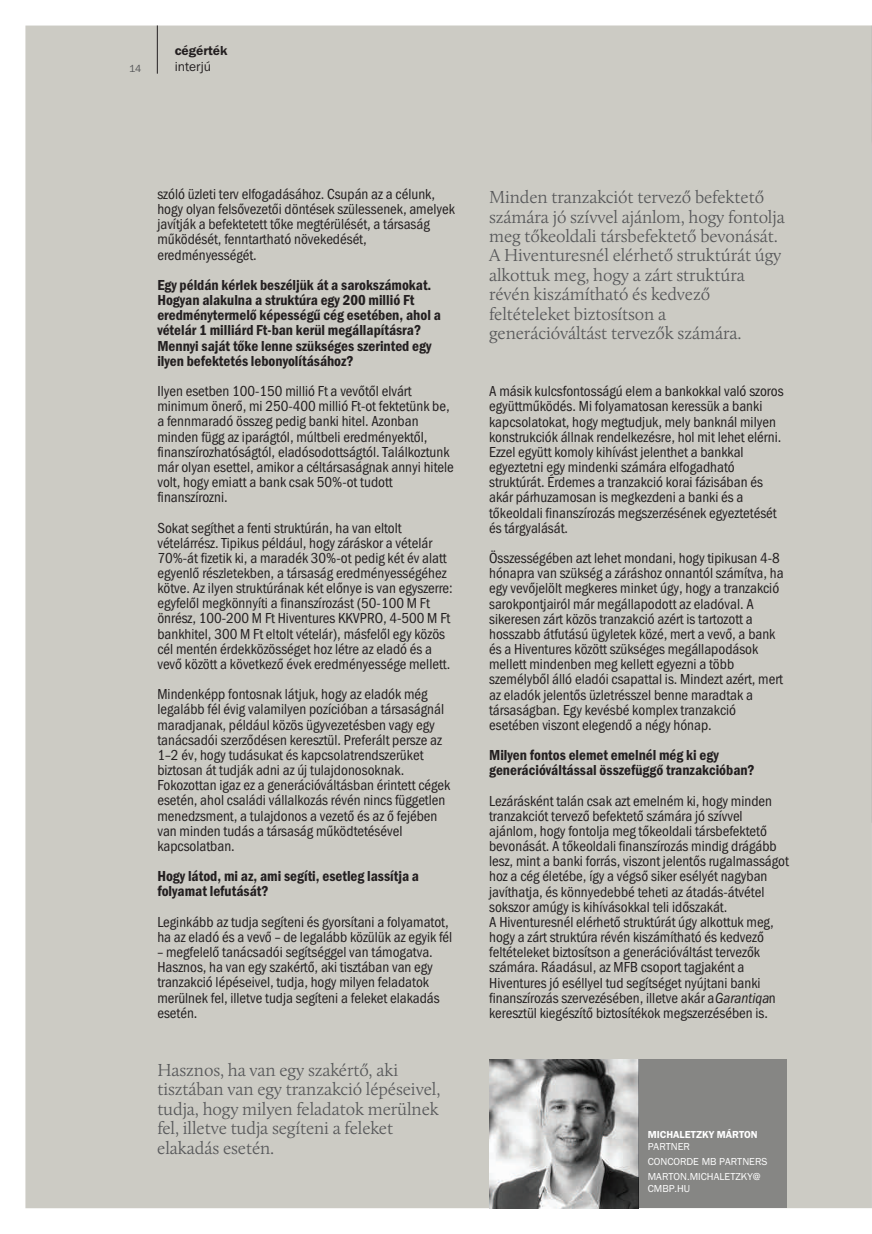
<style>
.page{position:relative;width:872px;height:1234px;background:#fff}
.page>*{position:absolute;margin:0;border:0;box-sizing:border-box;transform-origin:0 0}
.t1{font:300 18px/19.5px "Calluna";letter-spacing:-.005em;color:#57585a}
.t2{font:15px/15.1px "Franklin Got Itc TEE Book Condensed";color:#231f20}
.t3{font:15px/15.1px "Franklin Gothic Itc TEE Demi Condensed";color:#231f20}
.t4{font:13.5px "Franklin Got Itc TEE Demi";color:#231f20}
.t5{font:13.5px "Franklin Got Itc TEE Book";color:#231f20}
.t6{font:10.5px/15.1px "Franklin Got Itc TEE Book";color:#fff}
.t7{font:10.5px "Franklin Got Itc TEE Demi";color:#fff}
.t8{font:10.5px "Franklin Got Itc TEE Book";color:#57585a}
.s1{font-style:italic}
</style>
<div class="page">
<div style="left:25px;top:25px;width:847px;height:1182px;background:#cccbc4"></div>
<hr style="left:871px;top:25px;width:1px;height:1183px;background:#c8cfdf">
<img style="left:871px;top:25px;width:1px;height:797px">
<img style="left:489px;top:1059px;width:149px;height:148px">
<div style="left:638px;top:1059px;width:149px;height:148px;background:#868684"></div>
<hr style="left:157px;top:25px;width:1px;height:49px;background:#231f20">
<p class="t8" style="left:129px;top:65px;width:14px">14</p>
<p class="t4" style="left:175px;top:46px;width:54px">cégérték</p>
<p class="t5" style="left:175px;top:62px;width:38px">interjú</p>
<p class="t2" style="left:157px;top:188px;width:299px">szóló üzleti terv elfogadásához. Csupán az a célunk, hogy olyan felsővezetői döntések szülessenek, amelyek javítják a befektetett tőke megtérülését, a társaság működését, fenntartható növekedését, eredményességét.</p>
<p class="t3" style="left:157px;top:279px;width:285px">Egy példán kérlek beszéljük át a sarokszámokat.<br>Hogyan alakulna a struktúra egy 200 millió Ft eredménytermelő képességű cég esetében, ahol a vételár 1 milliárd Ft-ban kerül megállapításra?<br>Mennyi saját tőke lenne szükséges szerinted egy ilyen befektetés lebonyolításához?</p>
<p class="t2" style="left:157px;top:385px;width:298px">Ilyen esetben 100-150 millió Ft a vevőtől elvárt minimum önerő, mi 250-400 millió Ft-ot fektetünk be, a fennmaradó összeg pedig banki hitel. Azonban minden függ az iparágtól, múltbeli eredményektől, finanszírozhatóságtól, eladósodottságtól. Találkoztunk már olyan esettel, amikor a céltársaságnak annyi hitele volt, hogy emiatt a bank csak 50%-ot tudott finanszírozni.</p>
<p class="t2" style="left:157px;top:521px;width:297px">Sokat segíthet a fenti struktúrán, ha van eltolt vételárrész. Tipikus például, hogy záráskor a vételár 70%-át fizetik ki, a maradék 30%-ot pedig két év alatt egyenlő részletekben, a társaság eredményességéhez kötve. Az ilyen struktúrának két előnye is van egyszerre: egyfelől megkönnyíti a finanszírozást (50-100 M Ft önrész, 100-200 M Ft Hiventures KKVPRO, 4-500 M Ft bankhitel, 300 M Ft eltolt vételár), másfelől egy közös cél mentén érdekközösséget hoz létre az eladó és a vevő között a következő évek eredményessége mellett.</p>
<p class="t2" style="left:157px;top:688px;width:294px">Mindenképp fontosnak látjuk, hogy az eladók még legalább fél évig valamilyen pozícióban a társaságnál maradjanak, például közös ügyvezetésben vagy egy tanácsadói szerződésen keresztül. Preferált persze az 1–2 év, hogy tudásukat és kapcsolatrendszerüket biztosan át tudják adni az új tulajdonosoknak.<br>Fokozottan igaz ez a generációváltásban érintett cégek esetén, ahol családi vállalkozás révén nincs független menedzsment, a tulajdonos a vezető és az ő fejében van minden tudás a társaság működtetésével kapcsolatban.</p>
<p class="t3" style="left:157px;top:869px;width:263px">Hogy látod, mi az, ami segíti, esetleg lassítja a folyamat lefutását?</p>
<p class="t2" style="left:157px;top:915px;width:296px">Leginkább az tudja segíteni és gyorsítani a folyamatot, ha az eladó és a vevő – de legalább közülük az egyik fél</p>
<p class="t2" style="left:157px;top:945px;width:284px">– megfelelő tanácsadói segítséggel van támogatva.<br>Hasznos, ha van egy szakértő, aki tisztában van egy tranzakció lépéseivel, tudja, hogy milyen feladatok merülnek fel, illetve tudja segíteni a feleket elakadás esetén.</p>
<p class="t1" style="left:157px;top:1061px;width:285px">Hasznos, ha van egy szakértő, aki tisztában van egy tranzakció lépéseivel, tudja, hogy milyen feladatok merülnek fel, illetve tudja segíteni a feleket elakadás esetén.</p>
<p class="t1" style="left:489px;top:189px;width:297px">Minden tranzakciót tervező befektető számára jó szívvel ajánlom, hogy fontolja meg tőkeoldali társbefektető bevonását.<br>A Hiventuresnél elérhető struktúrát úgy alkottuk meg, hogy a zárt struktúra révén kiszámítható és kedvező feltételeket biztosítson a generációváltást tervezők számára.</p>
<p class="t2" style="left:489px;top:385px;width:296px">A másik kulcsfontosságú elem a bankokkal való szoros együttműködés. Mi folyamatosan keressük a banki kapcsolatokat, hogy megtudjuk, mely banknál milyen konstrukciók állnak rendelkezésre, hol mit lehet elérni.<br>Ezzel együtt komoly kihívást jelenthet a bankkal egyeztetni egy mindenki számára elfogadható struktúrát. Érdemes a tranzakció korai fázisában és akár párhuzamosan is megkezdeni a banki és a tőkeoldali finanszírozás megszerzésének egyeztetését és tárgyalását.</p>
<p class="t2" style="left:489px;top:552px;width:296px">Összességében azt lehet mondani, hogy tipikusan 4-8 hónapra van szükség a záráshoz onnantól számítva, ha egy vevőjelölt megkeres minket úgy, hogy a tranzakció sarokpontjairól már megállapodott az eladóval. A sikeresen zárt közös tranzakció azért is tartozott a hosszabb átfutású ügyletek közé, mert a vevő, a bank és a Hiventures között szükséges megállapodások mellett mindenben meg kellett egyezni a több személyből álló eladói csapattal is. Mindezt azért, mert az eladók jelentős üzletrésszel benne maradtak a társaságban. Egy kevésbé komplex tranzakció esetében viszont elegendő a négy hónap.</p>
<p class="t3" style="left:489px;top:749px;width:267px">Milyen fontos elemet emelnél még ki egy generációváltással összefüggő tranzakcióban?</p>
<p class="t2" style="left:489px;top:794px;width:301px">Lezárásként talán csak azt emelném ki, hogy minden tranzakciót tervező befektető számára jó szívvel ajánlom, hogy fontolja meg tőkeoldali társbefektető bevonását. A tőkeoldali finanszírozás mindig drágább lesz, mint a banki forrás, viszont jelentős rugalmasságot hoz a cég életébe, így a végső siker esélyét nagyban javíthatja, és könnyedebbé teheti az átadás-átvétel sokszor amúgy is kihívásokkal teli időszakát.</p>
<p class="t2" style="left:489px;top:915px;width:288px">A Hiventuresnél elérhető struktúrát úgy alkottuk meg, hogy a zárt struktúra révén kiszámítható és kedvező feltételeket biztosítson a generációváltást tervezők számára. Ráadásul, az MFB csoport tagjaként a Hiventures jó eséllyel tud segítséget nyújtani banki finanszírozás szervezésében, illetve akár a <span class="s1">Garantiqa</span>n keresztül kiegészítő biztosítékok megszerzésében is.</p>
<p class="t7" style="left:647px;top:1130px;width:111px">MICHALETZKY MÁRTON</p>
<p class="t6" style="left:647px;top:1154px;width:121px">CONCORDE MB PARTNERS<br>MARTON.MICHALETZKY@</p>
<p class="t6" style="left:647px;top:1139px;width:44px">PARTNER</p>
<p class="t6" style="left:647px;top:1181px;width:44px">CMBP.HU</p>
</div>
